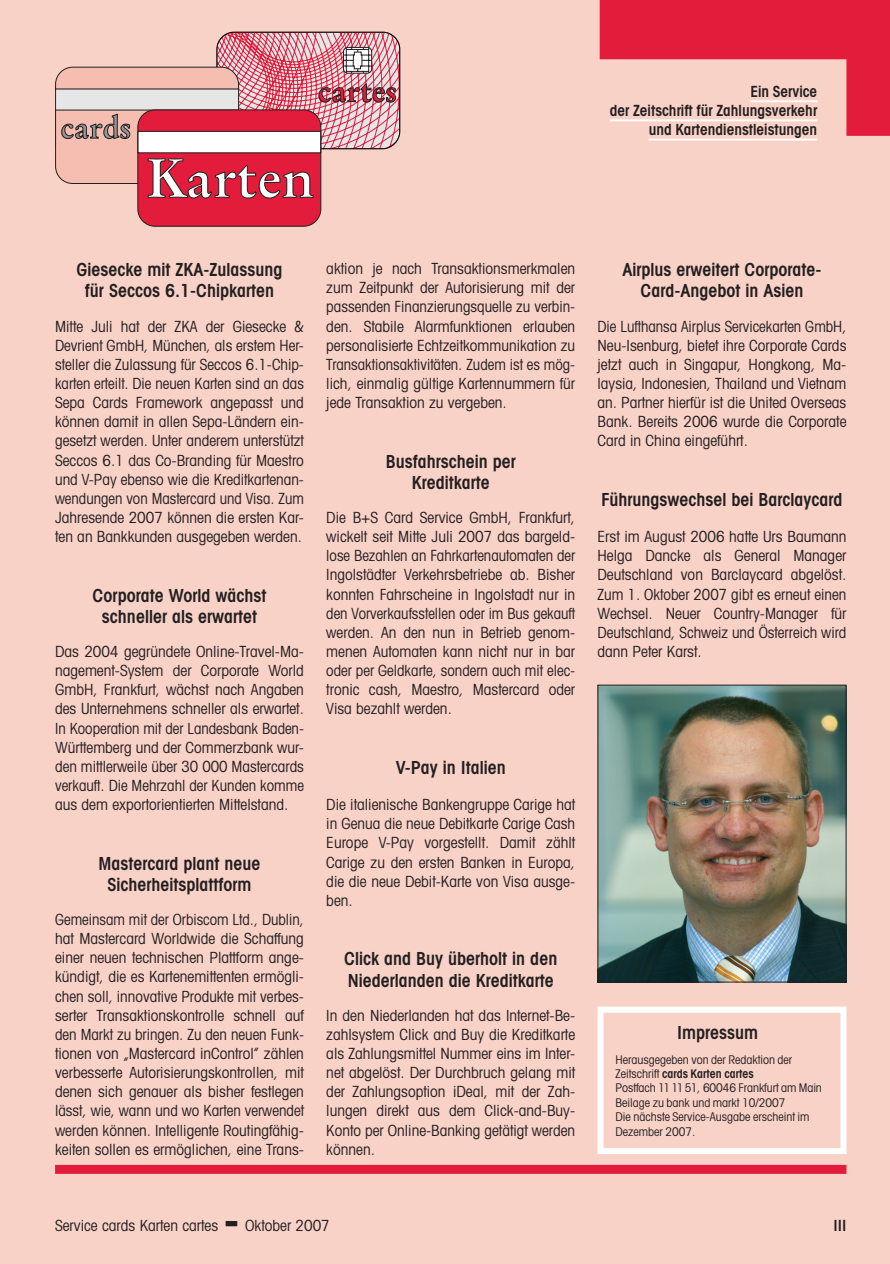
<style>
.page{position:relative;width:890px;height:1264px;background:#fff}
.page>*{position:absolute;margin:0;border:0;box-sizing:border-box;transform-origin:0 0}
.t1{font:700 54.75px "Stempel Garamond";color:#fff}
.t2{font:700 30.45px "Stempel Garamond";color:#e41c3b}
.t3{font:700 30.45px "Stempel Garamond";color:#939598}
.t4{font:600 condensed 18px/21.3px "Avant Garde";color:#231f20;text-align:center}
.t5{font:condensed 15.3px/19.2px "Avant Garde";color:#231f20;text-align:justify}
.t6{font:condensed 15.3px/19.2px "Avant Garde";color:#231f20;text-align:justify;scale:.96 1}
.t7{font:600 condensed 15.3px/19.2px "Avant Garde";color:#231f20;text-align:right}
.t8{font:condensed 12px/14.4px "Avant Garde";color:#231f20}
.s1{font-weight:600}
</style>
<div class="page">
<hr style="left:0;top:0;width:4px;height:1263px;background:#f9d2c7">
<div style="left:4px;top:0;width:885px;height:1263px;background:#f9d2c7"></div>
<div style="left:55px;top:1164px;width:791px;height:9px;background:#e41c3b"></div>
<div style="left:138px;top:110px;width:183px;height:116px;background:#e41c3b;border-radius:17px"></div>
<svg style="left:55px;top:32px;width:345px;height:167px"></svg>
<hr style="left:648px;top:139px;width:169px;height:1px;background:#fff">
<div style="left:597px;top:1006px;width:249px;height:147px;border:6px solid #fff"></div>
<img style="left:599px;top:686px;width:245px;height:294px">
<div style="left:597px;top:684px;width:249px;height:298px;border:1px solid #231f20"></div>
<svg style="left:599px;top:0;width:291px;height:136px"></svg>
<h2 class="t3" style="left:61px;top:109px;width:72px">cards</h2>
<h2 class="t2" style="left:318px;top:72px;width:81px">cartes</h2>
<h1 class="t1" style="left:145px;top:144px;width:171px">Karten</h1>
<p class="t7" style="left:609px;top:81px;width:209px">Ein Service<br>der Zeitschrift für Zahlungsverkehr und Kartendienstleistungen</p>
<p class="t4" style="left:76px;top:258px;width:207px">Giesecke mit ZKA-Zulassung für Seccos 6.1-Chipkarten</p>
<p class="t5" style="left:55px;top:316px;width:250px">Mitte Juli hat der ZKA der Giesecke &amp; Devrient GmbH, München, als erstem Her&shy;steller die Zulassung für Seccos 6.1-Chip&shy;karten erteilt. Die neuen Karten sind an das Sepa Cards Framework angepasst und können damit in allen Sepa-Ländern ein&shy;gesetzt werden. Unter anderem unterstützt Seccos 6.1 das Co-Branding für Maestro und V-Pay ebenso wie die Kreditkartenan&shy;wendungen von Mastercard und Visa. Zum Jahresende 2007 können die ersten Kar&shy;ten an Bankkunden ausgegeben werden.</p>
<p class="t4" style="left:93px;top:584px;width:175px">Corporate World wächst schneller als erwartet</p>
<p class="t5" style="left:55px;top:641px;width:250px">Das 2004 gegründete Online-Travel-Ma&shy;nagement-System der Corporate World GmbH, Frankfurt, wächst nach Angaben des Unternehmens schneller als erwartet.<br>In Kooperation mit der Landesbank Baden-Württemberg und der Commerzbank wur&shy;den mittlerweile über 30 000 Mastercards verkauft. Die Mehrzahl der Kunden komme aus dem exportorientierten Mittelstand.</p>
<p class="t4" style="left:98px;top:852px;width:164px">Mastercard plant neue<br>Sicherheitsplattform</p>
<p class="t6" style="left:55px;top:909px;width:261px">Gemeinsam mit der Orbiscom Ltd., Dublin, hat Mastercard Worldwide die Schaffung einer neuen technischen Plattform ange&shy;kündigt, die es Kartenemittenten ermögli&shy;chen soll, innovative Produkte mit verbes&shy;serter Transaktionskontrolle schnell auf den Markt zu bringen. Zu den neuen Funk&shy;tionen von „Mastercard inControl” zählen verbesserte Autorisierungskontrollen, mit denen sich genauer als bisher festlegen lässt, wie, wann und wo Karten verwendet werden können. Intelligente Routingfähig&shy;keiten sollen es ermöglichen, eine Trans-</p>
<p class="t5" style="left:326px;top:259px;width:250px">aktion je nach Transaktionsmerkmalen zum Zeitpunkt der Autorisierung mit der passenden Finanzierungsquelle zu verbin&shy;den. Stabile Alarmfunktionen erlauben personalisierte Echtzeitkommunikation zu Transaktionsaktivitäten. Zudem ist es mög&shy;lich, einmalig gültige Kartennummern für jede Transaktion zu vergeben.</p>
<p class="t4" style="left:385px;top:450px;width:131px">Busfahrschein per<br>Kreditkarte</p>
<p class="t5" style="left:326px;top:507px;width:250px">Die B+S Card Service GmbH, Frankfurt, wickelt seit Mitte Juli 2007 das bargeld&shy;lose Bezahlen an Fahrkartenautomaten der Ingolstädter Verkehrsbetriebe ab. Bisher konnten Fahrscheine in Ingolstadt nur in den Vorverkaufsstellen oder im Bus gekauft werden. An den nun in Betrieb genom&shy;menen Automaten kann nicht nur in bar oder per Geldkarte, sondern auch mit elec&shy;tronic cash, Maestro, Mastercard oder Visa bezahlt werden.</p>
<p class="t4" style="left:395px;top:756px;width:112px">V-Pay in Italien</p>
<p class="t5" style="left:326px;top:794px;width:250px">Die italienische Bankengruppe Carige hat in Genua die neue Debitkarte Carige Cash Europe V-Pay vorgestellt. Damit zählt Carige zu den ersten Banken in Europa, die die neue Debit-Karte von Visa ausge&shy;ben.</p>
<p class="t4" style="left:344px;top:948px;width:214px;text-align:left">Click and Buy überholt in den<br>Niederlanden die Kreditkarte</p>
<p class="t5" style="left:326px;top:1005px;width:250px">In den Niederlanden hat das Internet-Be&shy;zahlsystem Click and Buy die Kreditkarte als Zahlungsmittel Nummer eins im Inter&shy;net abgelöst. Der Durchbruch gelang mit der Zahlungsoption iDeal, mit der Zah&shy;lungen direkt aus dem Click-and-Buy-Konto per Online-Banking getätigt werden können.</p>
<p class="t4" style="left:622px;top:258px;width:201px">Airplus erweitert Corporate-<br>Card-Angebot in Asien</p>
<p class="t6" style="left:597px;top:316px;width:261px">Die Lufthansa Airplus Servicekarten GmbH, Neu-Isenburg, bietet ihre Corporate Cards jetzt auch in Singapur, Hongkong, Ma&shy;laysia, Indonesien, Thailand und Vietnam an. Partner hierfür ist die United Overseas Bank. Bereits 2006 wurde die Corporate Card in China eingeführt.</p>
<p class="t4" style="left:601px;top:488px;width:242px">Führungswechsel bei Barclaycard</p>
<p class="t5" style="left:597px;top:526px;width:250px">Erst im August 2006 hatte Urs Baumann Helga Dancke als General Manager Deutschland von Barclaycard abgelöst.<br>Zum 1. Oktober 2007 gibt es erneut einen Wechsel. Neuer Country-Manager für Deutschland, Schweiz und Österreich wird dann Peter Karst.</p>
<p class="t4" style="left:677px;top:1021px;width:83px">Impressum</p>
<p class="t8" style="left:615px;top:1051px;width:208px">Herausgegeben von der Redaktion der Zeitschrift <span class="s1">cards Karten cartes<br></span>Postfach 111151, 60046 Frankfurt am Main Beilage zu bank und markt 10/2007<br>Die nächste Service-Ausgabe erscheint im Dezember 2007.</p>
<p class="t5" style="left:55px;top:1215px;width:165px">Service cards Karten cartes</p>
<p class="t5" style="left:245px;top:1215px;width:86px">Oktober 2007</p>
<p class="t7" style="left:833px;top:1215px;width:14px">III</p>
</div>
